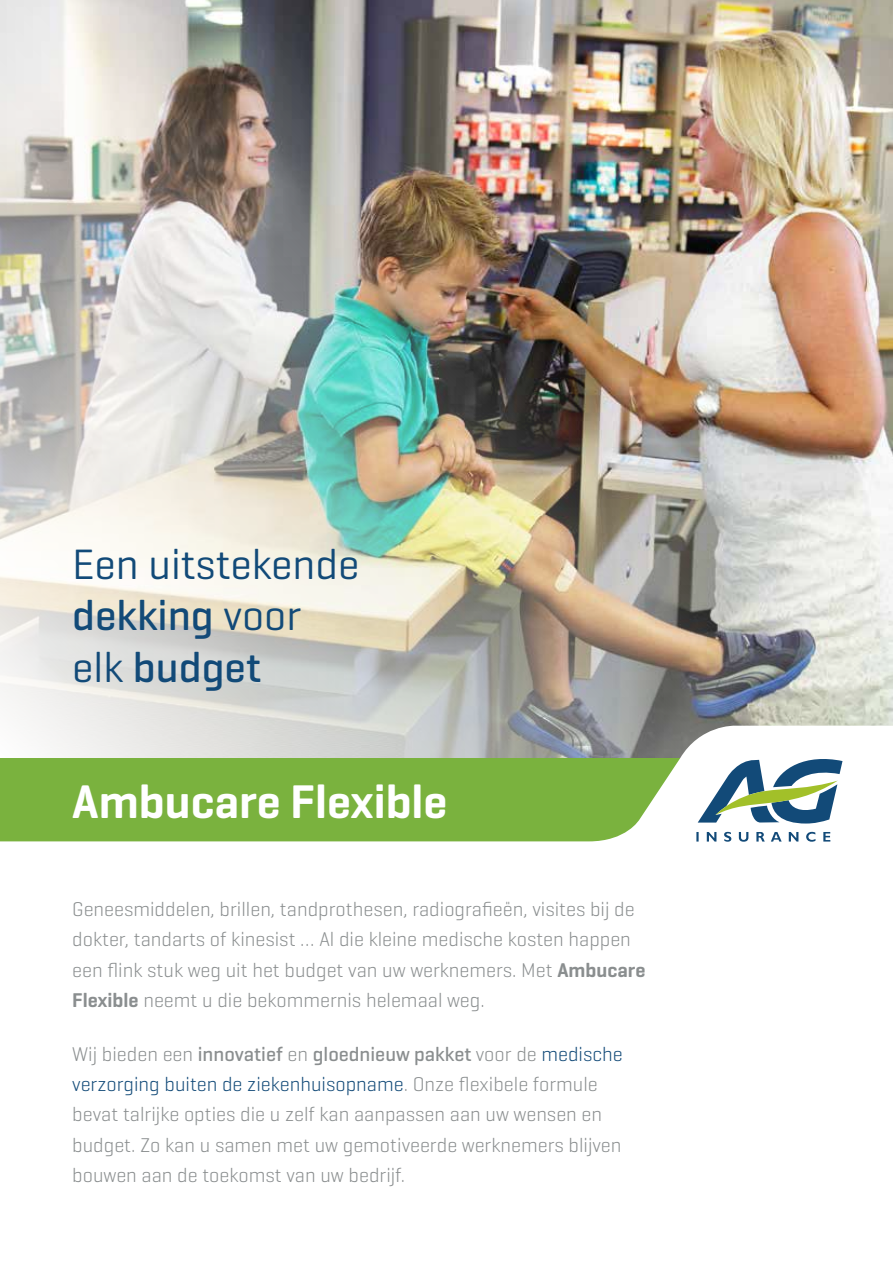
<style>
.page{position:relative;width:893px;height:1263px;background:#fff}
.page>*{position:absolute;margin:0;border:0;box-sizing:border-box;transform-origin:0 0}
.t1{font:600 48px "Geogrotesque";color:#fff}
.t2{font:43.2px/51.9px "Geogrotesque";color:#124a78}
.t3{font:300 20.25px/30.3px "Geogrotesque";color:#8a8e8f}
.s1{font-weight:500}
.s2{font-weight:600}
.s3{color:#124a78}
</style>
<div class="page">
<img style="left:0;top:0;width:893px;height:725px">
<svg style="left:0;top:725px;width:893px;height:117px;fill:#7ab23e"></svg>
<svg style="left:696px;top:832px;width:134px;height:10px"></svg>
<svg style="left:698px;top:759px;width:144px;height:64px"></svg>
<h2 class="t2" style="left:72px;top:537px;width:288px">Een uitstekende <span class="s1">dekking</span> voor elk <span class="s1">budget</span></h2>
<h1 class="t1" style="left:72px;top:771px;width:377px">Ambucare Flexible</h1>
<p class="t3" style="left:72px;top:893px;width:575px">Geneesmiddelen, brillen, tandprothesen, radiografieën, visites bij de dokter, tandarts of kinesist … Al die kleine medische kosten happen een flink stuk weg uit het budget van uw werknemers. Met <span class="s2">Ambucare Flexible</span> neemt u die bekommernis helemaal weg.</p>
<p class="t3" style="left:72px;top:1038px;width:552px">Wij bieden een <span class="s1">innovatief</span> en <span class="s1">gloednieuw pakket</span> voor de <span class="s3">medische verzorging buiten de ziekenhuisopname</span>. Onze flexibele formule bevat talrijke opties die u zelf kan aanpassen aan uw wensen en budget. Zo kan u samen met uw gemotiveerde werknemers blijven bouwen aan de toekomst van uw bedrijf.</p>
</div>
